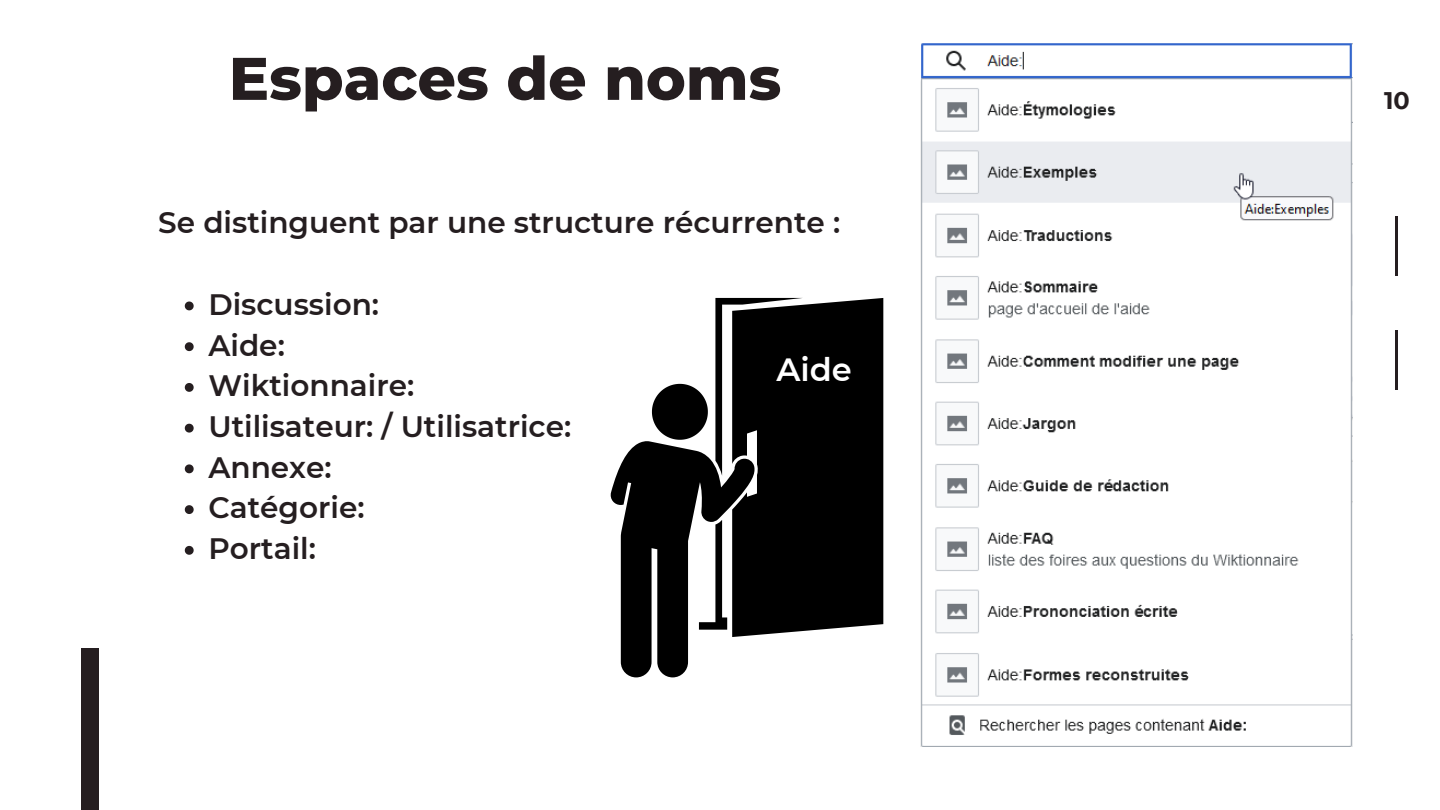
<style>
.page{position:relative;width:1440px;height:810px;background:#fff}
.page>*{position:absolute;margin:0;border:0;box-sizing:border-box;transform-origin:0 0}
.t1{font:800 60px "Montserrat";color:#251e20}
.t2{font:600 32.1px "Montserrat";color:#fff}
.t3{font:600 29.5px "Montserrat";color:#251e20}
.t4{font:700 24px "Montserrat";color:#251e20}
</style>
<div class="page">
<div style="left:81px;top:648px;width:18px;height:162px;background:#251e20"></div>
<hr style="left:1395px;top:330px;width:3px;height:60px;background:#251e20">
<hr style="left:1395px;top:216px;width:3px;height:60px;background:#251e20">
<div style="left:803px;top:298px;width:80px;height:333px;background:#000"></div>
<svg style="left:610px;top:298px;width:193px;height:379px"></svg>
<img style="left:921px;top:43px;width:432px;height:703px">
<svg style="left:185px;top:302px;width:9px;height:8px"></svg>
<svg style="left:185px;top:342px;width:9px;height:9px"></svg>
<svg style="left:185px;top:383px;width:9px;height:9px"></svg>
<svg style="left:185px;top:424px;width:9px;height:9px"></svg>
<svg style="left:185px;top:464px;width:9px;height:9px"></svg>
<svg style="left:185px;top:505px;width:9px;height:9px"></svg>
<svg style="left:185px;top:546px;width:9px;height:9px"></svg>
<h2 class="t1" style="left:229px;top:42px;width:554px">Espaces de noms</h2>
<p class="t3" style="left:158px;top:205px;width:684px">Se distinguent par une structure récurrente :</p>
<p class="t3" style="left:208px;top:286px;width:172px">Discussion:</p>
<p class="t3" style="left:208px;top:327px;width:78px">Aide:</p>
<p class="t3" style="left:208px;top:368px;width:207px">Wiktionnaire:</p>
<p class="t3" style="left:208px;top:408px;width:364px">Utilisateur: / Utilisatrice:</p>
<p class="t3" style="left:208px;top:449px;width:125px">Annexe:</p>
<p class="t3" style="left:208px;top:490px;width:158px">Catégorie:</p>
<p class="t3" style="left:208px;top:531px;width:109px">Portail:</p>
<p class="t2" style="left:777px;top:350px;width:77px">Aide</p>
<h2 class="t4" style="left:1384px;top:85px;width:27px">10</h2>
</div>
